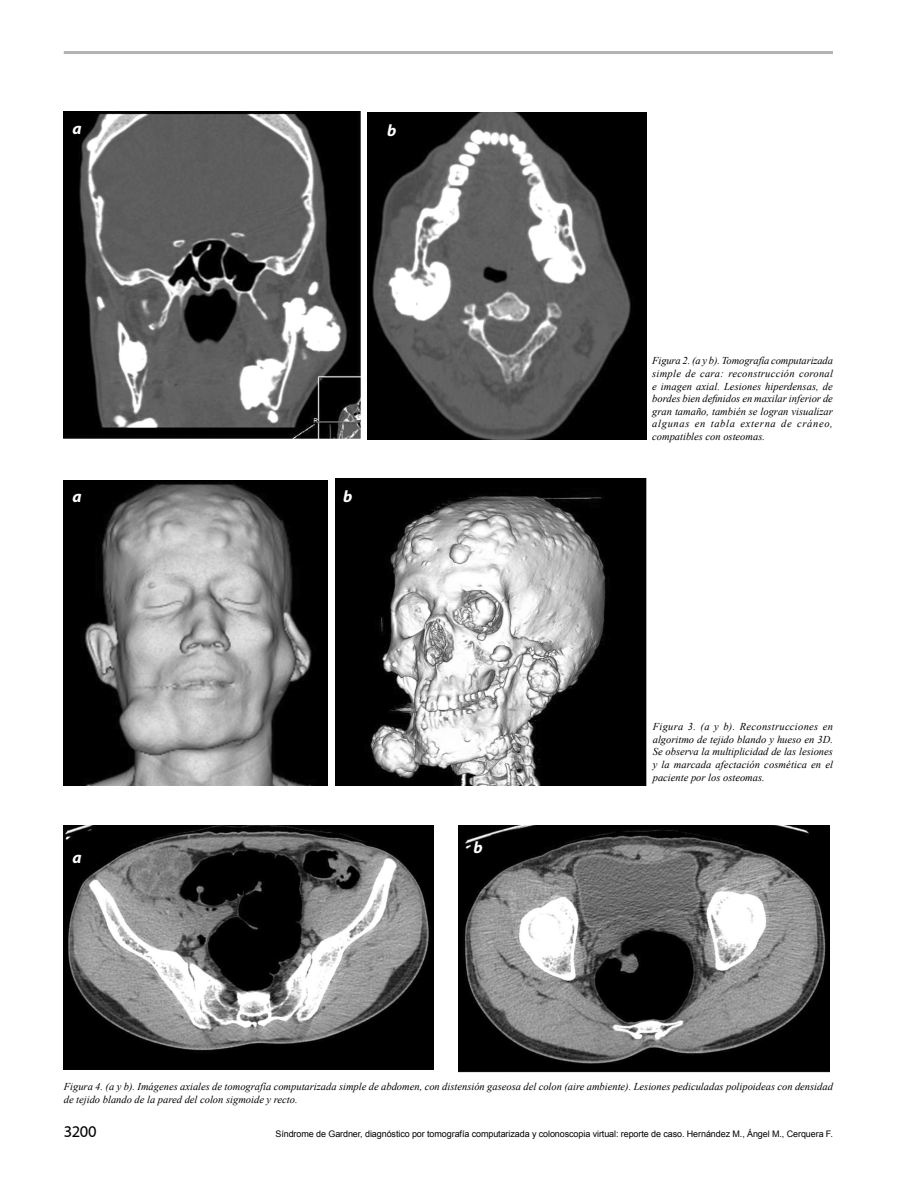
<style>
.page{position:relative;width:918px;height:1188px;background:#fff}
.page>*{position:absolute;margin:0;border:0;box-sizing:border-box;transform-origin:0 0}
.t1{font:italic 700 16.5px "Myriad Pro";color:#fff}
.t2{font:16.5px "Myriad";color:#000}
.t3{font:italic 10.5px/12.6px "Times New Roman";color:#000;text-align:justify}
.t4{font:9px "Arial";letter-spacing:-.01em;color:#000}
</style>
<div class="page">
<hr style="left:64px;top:51px;width:769px;height:3px;background:#b1b3b4">
<img style="left:64px;top:112px;width:297px;height:327px">
<img style="left:367px;top:112px;width:279px;height:328px">
<img style="left:64px;top:480px;width:263px;height:306px">
<img style="left:335px;top:479px;width:312px;height:307px">
<img style="left:64px;top:826px;width:370px;height:244px">
<img style="left:459px;top:826px;width:370px;height:246px">
<h1 class="t1" style="left:73px;top:118px;width:11px">a</h1>
<h1 class="t1" style="left:387px;top:119px;width:11px">b</h1>
<h1 class="t1" style="left:73px;top:486px;width:11px">a</h1>
<h1 class="t1" style="left:343px;top:486px;width:11px">b</h1>
<h1 class="t1" style="left:73px;top:846px;width:11px">a</h1>
<h1 class="t1" style="left:474px;top:836px;width:11px">b</h1>
<p class="t3" style="left:652px;top:354px;width:182px">Figura 2. (a y b). Tomografía computarizada simple de cara: reconstrucción coronal e imagen axial. Lesiones hiperdensas, de bordes bien definidos en maxilar inferior de gran tamaño, también se logran visualizar algunas en tabla externa de cráneo, compatibles con osteomas.</p>
<p class="t3" style="left:653px;top:720px;width:182px">Figura 3. (a y b). Reconstrucciones en algoritmo de tejido blando y hueso en 3D.<br>Se observa la multiplicidad de las lesiones y la marcada afectación cosmética en el paciente por los osteomas.</p>
<p class="t3" style="left:64px;top:1080px;width:771px">Figura 4. (a y b). Imágenes axiales de tomografía computarizada simple de abdomen, con distensión gaseosa del colon (aire ambiente). Lesiones pediculadas polipoideas con densidad de tejido blando de la pared del colon sigmoide y recto.</p>
<h1 class="t2" style="left:64px;top:1123px;width:34px">3200</h1>
<p class="t4" style="left:275px;top:1128px;width:559px">Síndrome de Gardner, diagnóstico por tomografía computarizada y colonoscopia virtual: reporte de caso. Hernández M., Ángel M., Cerquera F.</p>
</div>
